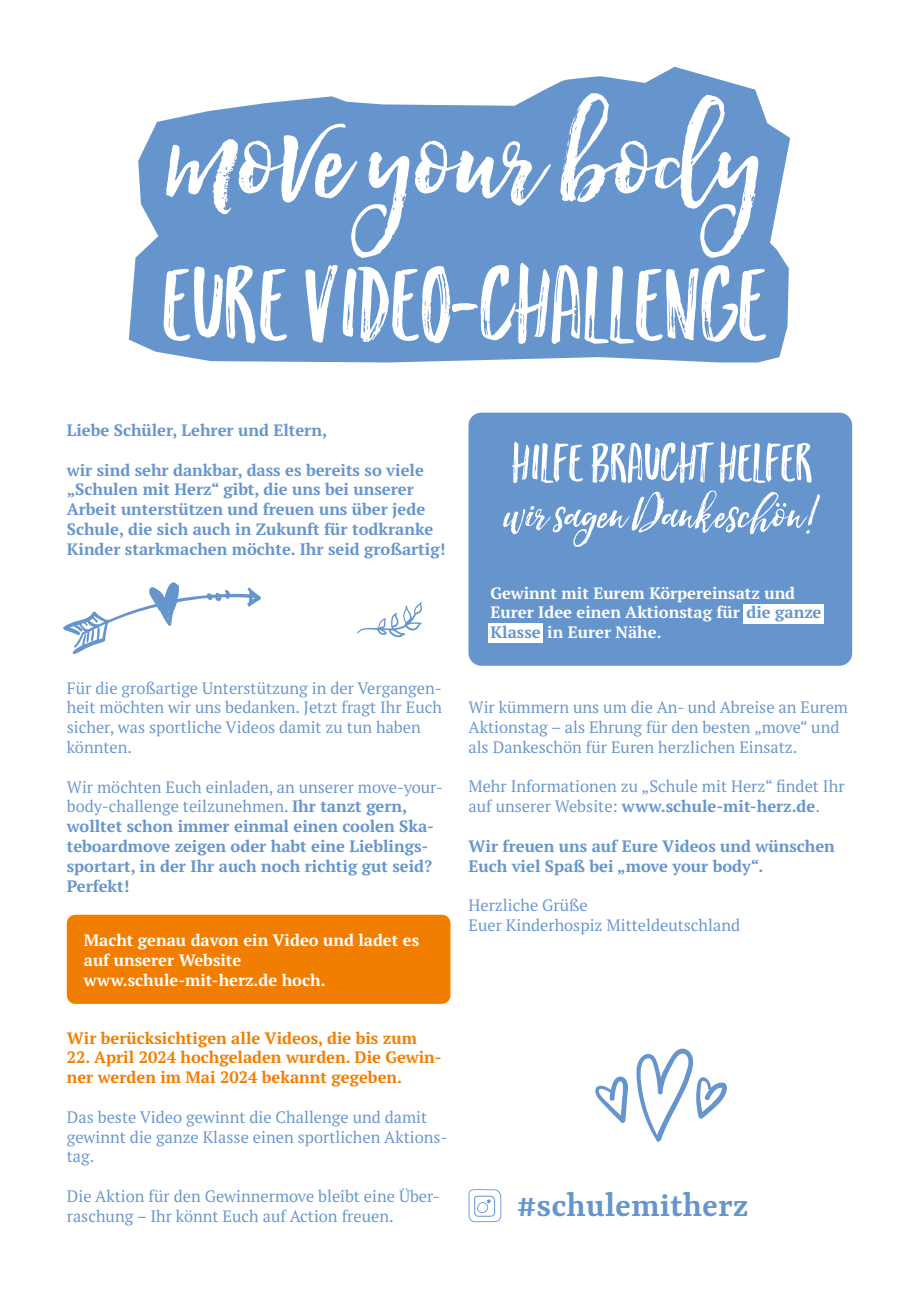
<style>
.page{position:relative;width:919px;height:1289px;background:#fff}
.page>*{position:absolute;margin:0;border:0;box-sizing:border-box;transform-origin:0 0}
.t1{font:600 36.75px "Yrsa";color:#6695cd}
.t2{font:16.5px/19.8px "PT Serif Pro";color:#6695cd}
.t3{font:700 16.5px/19.8px "PT Serif Pro";color:#6695cd}
.t4{font:700 16.5px/19.8px "PT Serif Pro";color:#fff}
.t5{font:700 16.5px/19.8px "PT Serif Pro";color:#f17e00}
.s1{font-weight:400}
.s2{color:#6695cd}
.s3{font-weight:700}
</style>
<div class="page">
<div style="left:468px;top:412px;width:384px;height:253px;background:#6695cd;border-radius:13px"></div>
<svg style="left:63px;top:582px;width:359px;height:72px"></svg>
<div style="left:67px;top:914px;width:383px;height:89px;background:#f17e00;border-radius:9px"></div>
<svg style="left:468px;top:1189px;width:33px;height:33px"></svg>
<svg style="left:502px;top:441px;width:318px;height:106px"></svg>
<div style="left:742px;top:604px;width:81px;height:19px;background:#fff"></div>
<div style="left:488px;top:623px;width:55px;height:19px;background:#fff"></div>
<svg style="left:129px;top:67px;width:661px;height:295px;fill:#6695cd"></svg>
<svg style="left:166px;top:93px;width:592px;height:165px;fill:#6695cd"></svg>
<svg style="left:163px;top:263px;width:603px;height:81px;fill:#6695cd"></svg>
<svg style="left:595px;top:1048px;width:132px;height:93px"></svg>
<p class="t3" style="left:67px;top:420px;width:262px">Liebe Schüler, Lehrer und Eltern,</p>
<p class="t3" style="left:67px;top:459px;width:380px">wir sind sehr dankbar, dass es bereits so viele „Schulen mit Herz“ gibt, die uns bei unserer Arbeit unterstützen und freuen uns über jede Schule, die sich auch in Zukunft für todkranke Kinder starkmachen möchte. Ihr seid großartig!</p>
<p class="t2" style="left:67px;top:677px;width:376px">Für die großartige Unterstützung in der Vergangen&shy;heit möchten wir uns bedanken. Jetzt fragt Ihr Euch sicher, was sportliche Videos damit zu tun haben könnten.</p>
<p class="t3" style="left:67px;top:776px;width:377px"><span class="s1">Wir möchten Euch einladen, an unserer move-your&shy;body-challenge teilzunehmen.</span> Ihr tanzt gern, wolltet schon immer einmal einen coolen Ska&shy;teboardmove zeigen oder habt eine Lieblings&shy;sportart, in der Ihr auch noch richtig gut seid?<br>Perfekt!</p>
<p class="t4" style="left:84px;top:929px;width:337px">Macht genau davon ein Video und ladet es auf unserer Website www.schule-mit-herz.de hoch.</p>
<p class="t5" style="left:67px;top:1027px;width:351px">Wir berücksichtigen alle Videos, die bis zum</p>
<p class="t5" style="left:67px;top:1047px;width:376px">22. April 2024 hochgeladen wurden. Die Gewin&shy;ner werden im Mai 2024 bekannt gegeben.</p>
<p class="t2" style="left:67px;top:1106px;width:382px">Das beste Video gewinnt die Challenge und damit gewinnt die ganze Klasse einen sportlichen Aktions&shy;tag.</p>
<p class="t2" style="left:67px;top:1185px;width:374px">Die Aktion für den Gewinnermove bleibt eine Über&shy;raschung – Ihr könnt Euch auf Action freuen.</p>
<p class="t4" style="left:490px;top:582px;width:332px">Gewinnt mit Eurem Körpereinsatz und<br>Eurer Idee einen Aktionstag für <span class="s2">die ganze<br>Klasse</span> in Eurer Nähe.</p>
<p class="t2" style="left:468px;top:697px;width:381px">Wir kümmern uns um die An- und Abreise an Eurem<br>Aktionstag – als Ehrung für den besten „move“ und als Dankeschön für Euren herzlichen Einsatz.</p>
<p class="t2" style="left:468px;top:776px;width:377px">Mehr Informationen zu „Schule mit Herz“ findet Ihr auf unserer Website: <span class="s3">www.schule-mit-herz.de</span>.</p>
<p class="t3" style="left:468px;top:835px;width:368px">Wir freuen uns auf Eure Videos und wünschen<br>Euch viel Spaß bei „move your body“.</p>
<p class="t2" style="left:468px;top:895px;width:273px">Herzliche Grüße<br>Euer Kinderhospiz Mitteldeutschland</p>
<h1 class="t1" style="left:516px;top:1185px;width:233px">#schulemitherz</h1>
</div>
